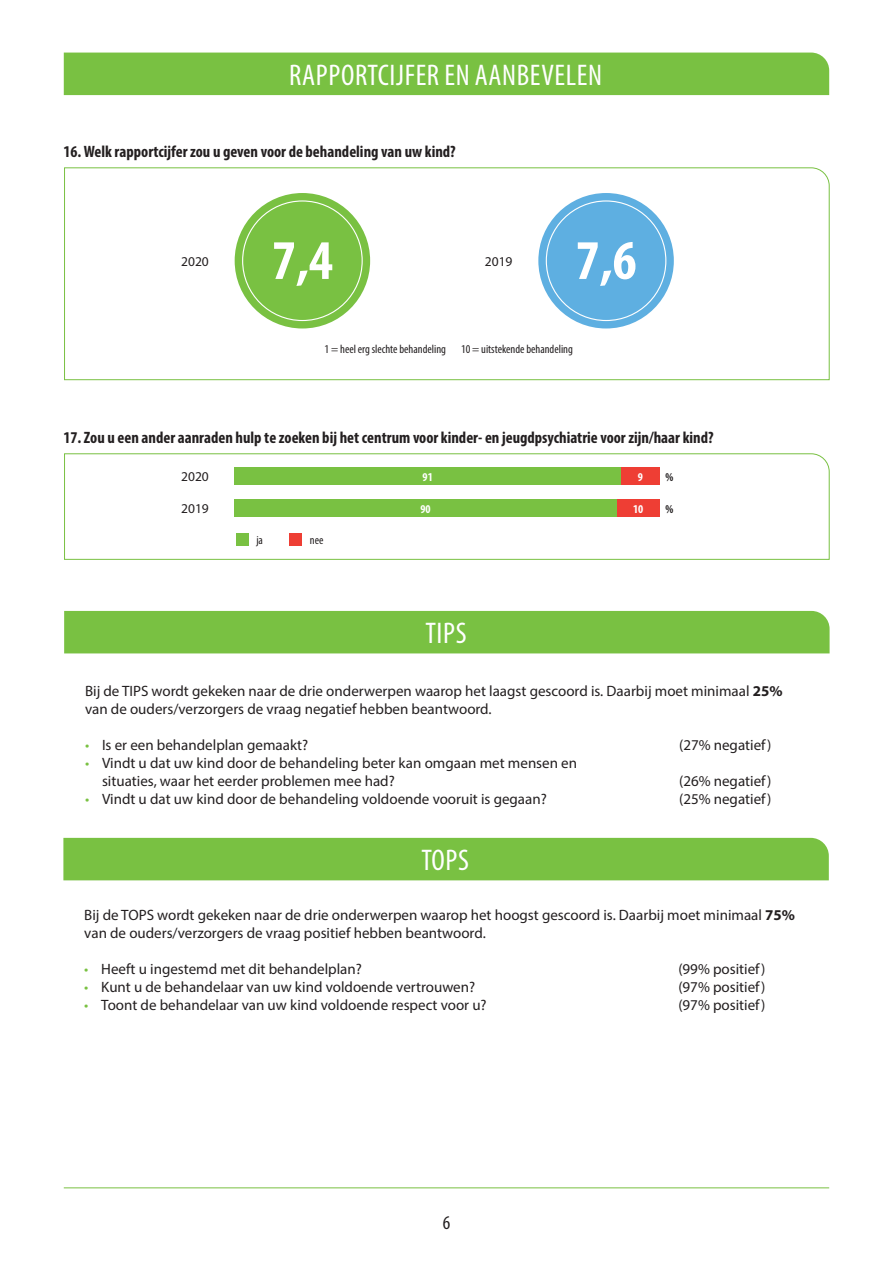
<style>
.page{position:relative;width:893px;height:1263px;background:#fff}
.page>*{position:absolute;margin:0;border:0;box-sizing:border-box;transform-origin:0 0}
.t1{font:700 condensed 56.25px "Myriad Pro";color:#fff}
.t2{font:condensed 30px "Myriad Pro";letter-spacing:.02em;color:#fff}
.t3{font:condensed 19.5px "Myriad Pro";color:#231f20}
.t4{font:700 condensed 16.5px "Myriad Pro";color:#231f20}
.t5{font:15px/18px "Myriad Pro";color:#231f20}
.t6{font:13.5px "Myriad Pro";color:#231f20}
.t7{font:condensed 12px "Myriad Pro";color:#231f20}
.t8{font:700 condensed 12px "Myriad Pro";color:#fff}
.t9{font:700 condensed 12px "Myriad Pro";color:#231f20}
.s1{font-weight:700}
.s2{color:#79c142}
</style>
<div class="page">
<hr style="left:64px;top:1187px;width:765px;height:1px;background:#79c142">
<div style="left:64px;top:53px;width:765px;height:42px;background:#79c142"></div>
<svg style="left:64px;top:167px;width:766px;height:213px"></svg>
<div style="left:64px;top:611px;width:766px;height:42px;background:#79c142"></div>
<div style="left:63px;top:838px;width:766px;height:42px;background:#79c142"></div>
<div style="left:235px;top:193px;width:135px;height:135px;background:#79c142;border-radius:50%"></div>
<div style="left:538px;top:193px;width:136px;height:135px;background:#5eafe1;border-radius:50%"></div>
<svg style="left:64px;top:453px;width:766px;height:107px"></svg>
<div style="left:236px;top:533px;width:12px;height:13px;background:#79c142"></div>
<div style="left:289px;top:533px;width:13px;height:13px;background:#ee3e34"></div>
<div style="left:621px;top:468px;width:38px;height:17px;background:#ee3e34"></div>
<div style="left:234px;top:468px;width:387px;height:17px;background:#79c142"></div>
<div style="left:617px;top:500px;width:42px;height:17px;background:#ee3e34"></div>
<div style="left:234px;top:500px;width:383px;height:17px;background:#79c142"></div>
<h2 class="t2" style="left:289px;top:57px;width:314px">RAPPORTCIJFER EN AANBEVELEN</h2>
<p class="t4" style="left:63px;top:141px;width:394px">16. Welk rapportcijfer zou u geven voor de behandeling van uw kind?</p>
<p class="t6" style="left:181px;top:253px;width:29px">2020</p>
<h1 class="t1" style="left:272px;top:225px;width:63px">7,4</h1>
<p class="t6" style="left:485px;top:253px;width:29px">2019</p>
<h1 class="t1" style="left:576px;top:225px;width:63px">7,6</h1>
<p class="t7" style="left:325px;top:341px;width:123px">1 = heel erg slechte behandeling</p>
<p class="t7" style="left:461px;top:341px;width:113px">10 = uitstekende behandeling</p>
<p class="t4" style="left:63px;top:427px;width:652px">17. Zou u een ander aanraden hulp te zoeken bij het centrum voor kinder- en jeugdpsychiatrie voor zijn/haar kind?</p>
<p class="t6" style="left:181px;top:469px;width:29px">2020</p>
<p class="t8" style="left:423px;top:469px;width:12px">91</p>
<p class="t8" style="left:638px;top:469px;width:7px">9</p>
<p class="t9" style="left:665px;top:469px;width:9px">%</p>
<p class="t6" style="left:181px;top:500px;width:29px">2019</p>
<p class="t8" style="left:420px;top:501px;width:12px">90</p>
<p class="t8" style="left:633px;top:501px;width:12px">10</p>
<p class="t9" style="left:665px;top:501px;width:9px">%</p>
<p class="t7" style="left:256px;top:533px;width:8px">ja</p>
<p class="t7" style="left:310px;top:533px;width:15px">nee</p>
<h2 class="t2" style="left:425px;top:615px;width:43px">TIPS</h2>
<p class="t5" style="left:85px;top:682px;width:699px">Bij de TIPS wordt gekeken naar de drie onderwerpen waarop het laagst gescoord is. Daarbij moet minimaal <span class="s1">25% </span>van de ouders/verzorgers de vraag negatief hebben beantwoord.</p>
<p class="t5" style="left:85px;top:736px;width:225px"><span class="s2">•</span> Is er een behandelplan gemaakt?</p>
<p class="t5" style="left:679px;top:736px;width:94px">(27% negatief)</p>
<p class="t5" style="left:102px;top:754px;width:477px;text-indent:-17px"><span class="s2">•</span> Vindt u dat uw kind door de behandeling beter kan omgaan met mensen en situaties, waar het eerder problemen mee had?</p>
<p class="t5" style="left:679px;top:772px;width:94px">(26% negatief)</p>
<p class="t5" style="left:85px;top:790px;width:463px"><span class="s2">•</span> Vindt u dat uw kind door de behandeling voldoende vooruit is gegaan?</p>
<p class="t5" style="left:679px;top:790px;width:94px">(25% negatief)</p>
<h2 class="t2" style="left:421px;top:842px;width:49px">TOPS</h2>
<p class="t5" style="left:84px;top:905px;width:712px">Bij de TOPS wordt gekeken naar de drie onderwerpen waarop het hoogst gescoord is. Daarbij moet minimaal <span class="s1">75% </span>van de ouders/verzorgers de vraag positief hebben beantwoord.</p>
<p class="t5" style="left:84px;top:959px;width:279px"><span class="s2">•</span> Heeft u ingestemd met dit behandelplan?</p>
<p class="t5" style="left:678px;top:959px;width:89px">(99% positief)</p>
<p class="t5" style="left:84px;top:977px;width:392px"><span class="s2">•</span> Kunt u de behandelaar van uw kind voldoende vertrouwen?</p>
<p class="t5" style="left:678px;top:977px;width:89px">(97% positief)</p>
<p class="t5" style="left:84px;top:995px;width:404px"><span class="s2">•</span> Toont de behandelaar van uw kind voldoende respect voor u?</p>
<p class="t5" style="left:678px;top:995px;width:89px">(97% positief)</p>
<h3 class="t3" style="left:443px;top:1210px;width:9px">6</h3>
</div>
